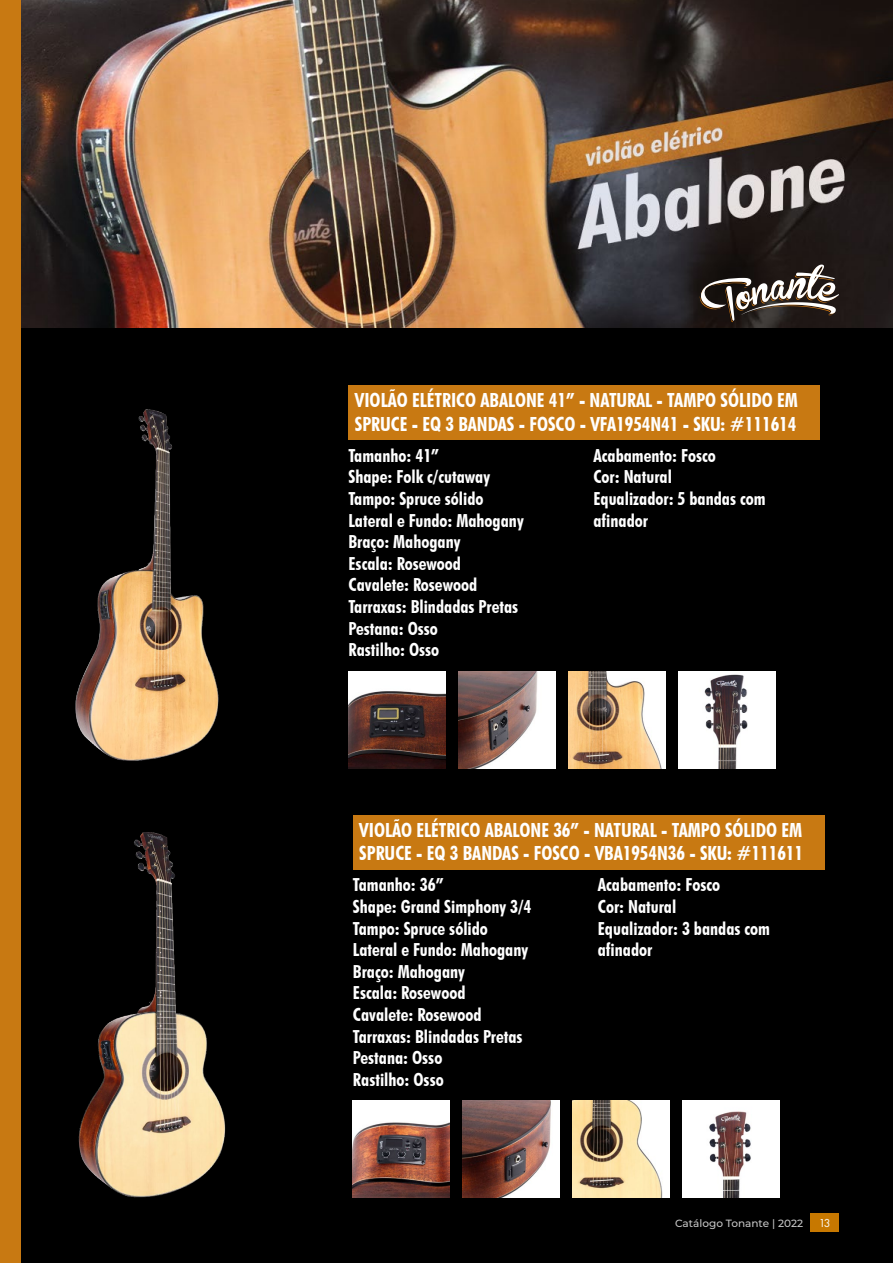
<style>
.page{position:relative;width:893px;height:1263px;background:#fff}
.page>*{position:absolute;margin:0;border:0;box-sizing:border-box;transform-origin:0 0}
.t1{font:700 condensed 19.5px/23.4px "Futura BT";color:#fff}
.t2{font:700 condensed 18px/21.6px "Futura BT";color:#fff}
.t3{font:12px "Futura PT";color:#fcfcfc}
.t4{font:500 10.5px "Montserrat";color:#c6c6c6}
</style>
<div class="page">
<div style="left:20px;top:0;width:873px;height:1263px;background:#000"></div>
<img style="left:20px;top:0;width:873px;height:327px">
<div style="left:0;top:0;width:20px;height:1263px;background:#c87912"></div>
<svg style="left:696px;top:265px;width:143px;height:57px;background:#544d47"></svg>
<img style="left:78px;top:832px;width:148px;height:366px">
<img style="left:75px;top:409px;width:144px;height:352px">
<img style="left:353px;top:1101px;width:97px;height:97px">
<img style="left:349px;top:671px;width:96px;height:97px">
<img style="left:463px;top:1101px;width:97px;height:97px">
<img style="left:458px;top:671px;width:97px;height:97px">
<img style="left:573px;top:1101px;width:97px;height:97px">
<img style="left:568px;top:671px;width:97px;height:97px">
<img style="left:683px;top:1101px;width:97px;height:97px">
<img style="left:678px;top:671px;width:97px;height:97px">
<div style="left:353px;top:815px;width:472px;height:55px;background:#c87912"></div>
<div style="left:349px;top:385px;width:471px;height:55px;background:#c87912"></div>
<div style="left:810px;top:1213px;width:29px;height:18px;background:#c77800"></div>
<p class="t1" style="left:355px;top:388px;width:444px">VIOLÃO ELÉTRICO ABALONE 41” - NATURAL - TAMPO SÓLIDO EM<br>SPRUCE - EQ 3 BANDAS - FOSCO - VFA1954N41 - SKU: #111614</p>
<p class="t2" style="left:349px;top:444px;width:177px">Tamanho: 41”<br>Shape: Folk c/cutaway<br>Tampo: Spruce sólido<br>Lateral e Fundo: Mahogany<br>Braço: Mahogany<br>Escala: Rosewood<br>Cavalete: Rosewood<br>Tarraxas: Blindadas Pretas<br>Pestana: Osso<br>Rastilho: Osso</p>
<p class="t2" style="left:593px;top:444px;width:174px">Acabamento: Fosco<br>Cor: Natural<br>Equalizador: 5 bandas com afinador</p>
<p class="t1" style="left:359px;top:818px;width:445px">VIOLÃO ELÉTRICO ABALONE 36” - NATURAL - TAMPO SÓLIDO EM<br>SPRUCE - EQ 3 BANDAS - FOSCO - VBA1954N36 - SKU: #111611</p>
<p class="t2" style="left:353px;top:874px;width:180px">Tamanho: 36”<br>Shape: Grand Simphony 3/4<br>Tampo: Spruce sólido<br>Lateral e Fundo: Mahogany<br>Braço: Mahogany<br>Escala: Rosewood<br>Cavalete: Rosewood<br>Tarraxas: Blindadas Pretas<br>Pestana: Osso<br>Rastilho: Osso</p>
<p class="t2" style="left:598px;top:874px;width:174px">Acabamento: Fosco<br>Cor: Natural<br>Equalizador: 3 bandas com afinador</p>
<p class="t4" style="left:675px;top:1216px;width:129px">Catálogo Tonante | 2022</p>
<p class="t3" style="left:819px;top:1215px;width:13px">13</p>
</div>
